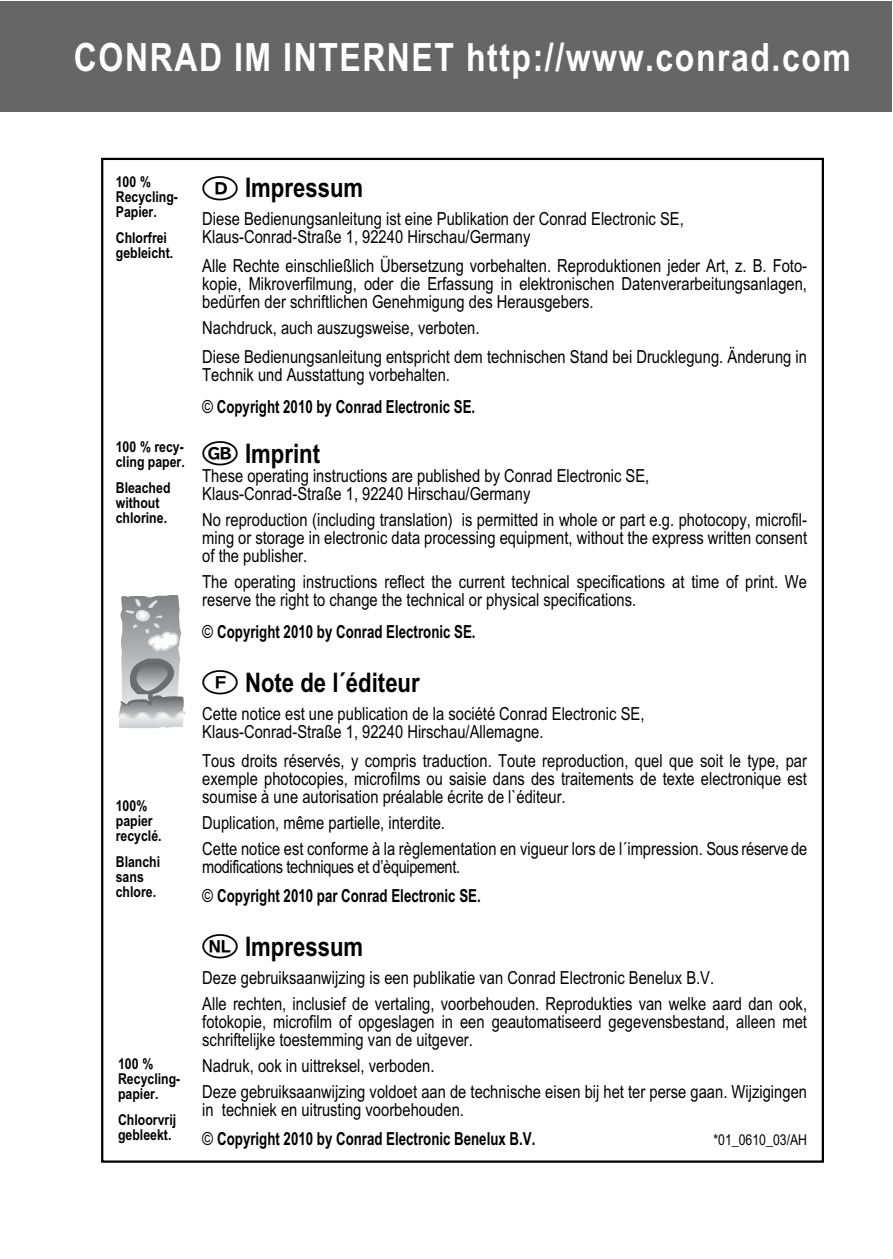
<style>
.page{position:relative;width:893px;height:1259px;background:#fff}
.page>*{position:absolute;margin:0;border:0;box-sizing:border-box;transform-origin:0 0}
.t1{font:700 39px "Arial Narrow";letter-spacing:.04em;color:#fff}
.t2{font:700 27px "Arial Narrow";color:#000}
.t3{font:18px/18px "Arial Narrow";color:#000}
.t4{font:700 18px/28.8px "Arial Narrow";color:#000;scale:.9 1}
.t5{font:18px/28.8px "Arial Narrow";letter-spacing:-.02em;color:#000}
.t6{font:700 15px/15px "Arial Narrow";color:#000}
.t7{font:15px "Arial Narrow";color:#000}
.s1{font-weight:700}
.s2{font-weight:400}
</style>
<div class="page">
<div style="left:0;top:2px;width:892px;height:110px;background:#666"></div>
<svg style="left:118px;top:595px;width:68px;height:133px"></svg>
<h1 class="t1" style="left:74px;top:43px;width:778px">CONRAD IM INTERNET http://www.conrad.com</h1>
<p class="t6" style="left:116px;top:176px;width:64px">100 %<br>Recycling-<br>Papier.</p>
<p class="t6" style="left:116px;top:232px;width:59px">Chlorfrei gebleicht.</p>
<p class="t6" style="left:116px;top:440px;width:71px">100 % recy&shy;cling paper.</p>
<p class="t6" style="left:116px;top:481px;width:56px">Bleached without chlorine.</p>
<p class="t6" style="left:116px;top:800px;width:47px">100% papier recyclé.</p>
<p class="t6" style="left:116px;top:856px;width:46px">Blanchi sans chlore.</p>
<p class="t6" style="left:118px;top:1057px;width:64px">100 %<br>Recycling&shy;papier.</p>
<p class="t6" style="left:118px;top:1113px;width:60px">Chloorvrij gebleekt.</p>
<h2 class="t2" style="left:245px;top:178px;width:120px">Impressum</h2>
<p class="t3" style="left:202px;top:212px;width:483px">Diese Bedienungsanleitung ist eine Publikation der Conrad Electronic SE,<br>Klaus-Conrad-Straße 1, 92240 Hirschau/Germany</p>
<p class="t3" style="left:202px;top:259px;width:606px;text-align:justify">Alle Rechte einschließlich Übersetzung vorbehalten. Reproduktionen jeder Art, z. B. Foto&shy;kopie, Mikroverfilmung, oder die Erfassung in elektronischen Datenverarbeitungsanlagen, bedürfen der schriftlichen Genehmigung des Herausgebers.</p>
<p class="t3" style="left:202px;top:315px;width:606px;line-height:28.8px">Nachdruck, auch auszugsweise, verboten.<br>Diese Bedienungsanleitung entspricht dem technischen Stand bei Drucklegung. Änderung in</p>
<p class="t3" style="left:202px;top:361px;width:274px;line-height:31.8px">Technik und Ausstattung vorbehalten.<br>© <span class="s1">Copyright 2010 by Conrad Electronic SE.</span></p>
<h2 class="t2" style="left:245px;top:443px;width:77px">Imprint</h2>
<p class="t3" style="left:202px;top:469px;width:449px">These operating instructions are published by Conrad Electronic SE,<br>Klaus-Conrad-Straße 1, 92240 Hirschau/Germany</p>
<p class="t3" style="left:202px;top:513px;width:606px;text-align:justify">No reproduction (including translation) is permitted in whole or part e.g. photocopy, microfil&shy;ming or storage in electronic data processing equipment, without the express written consent of the publisher.</p>
<p class="t3" style="left:202px;top:574px;width:606px">The operating instructions reflect the current technical specifications at time of print. We reserve the right to change the technical or physical specifications.</p>
<p class="t4" style="left:202px;top:619px;width:305px"><span class="s2">©</span> Copyright 2010 by Conrad Electronic SE.</p>
<h2 class="t2" style="left:245px;top:673px;width:176px">Note de l´éditeur</h2>
<p class="t3" style="left:202px;top:706px;width:444px">Cette notice est une publication de la société Conrad Electronic SE,<br>Klaus-Conrad-Straße 1, 92240 Hirschau/Allemagne.</p>
<p class="t3" style="left:202px;top:753px;width:606px;text-align:justify">Tous droits réservés, y compris traduction. Toute reproduction, quel que soit le type, par exemple photocopies, microfilms ou saisie dans des traitements de texte electronique est soumise à une autorisation préalable écrite de l`éditeur.</p>
<p class="t3" style="left:202px;top:811px;width:606px;line-height:25.8px">Duplication, même partielle, interdite.<br>Cette notice est conforme à la règlementation en vigueur lors de l´impression. Sous réserve de</p>
<p class="t5" style="left:202px;top:854px;width:280px">modifications techniques et d’èquipement.<br>© <span class="s1">Copyright 2010 par Conrad Electronic SE.</span></p>
<h2 class="t2" style="left:245px;top:936px;width:120px">Impressum</h2>
<p class="t3" style="left:202px;top:966px;width:606px;line-height:26.4px">Deze gebruiksaanwijzing is een publikatie van Conrad Electronic Benelux B.V.<br>Alle rechten, inclusief de vertaling, voorbehouden. Reprodukties van welke aard dan ook,</p>
<p class="t3" style="left:202px;top:1015px;width:606px">fotokopie, microfilm of opgeslagen in een geautomatiseerd gegevensbestand, alleen met schriftelijke toestemming van de uitgever.</p>
<p class="t3" style="left:202px;top:1055px;width:606px;line-height:25.8px">Nadruk, ook in uittreksel, verboden.<br>Deze gebruiksaanwijzing voldoet aan de technische eisen bij het ter perse gaan. Wijzigingen</p>
<p class="t4" style="left:202px;top:1097px;width:372px"><span class="s2">in techniek en uitrusting voorbehouden.<br>©</span> Copyright 2010 by Conrad Electronic Benelux B.V.</p>
<p class="t7" style="left:713px;top:1134px;width:95px">*01_0610_03/AH</p>
</div>
